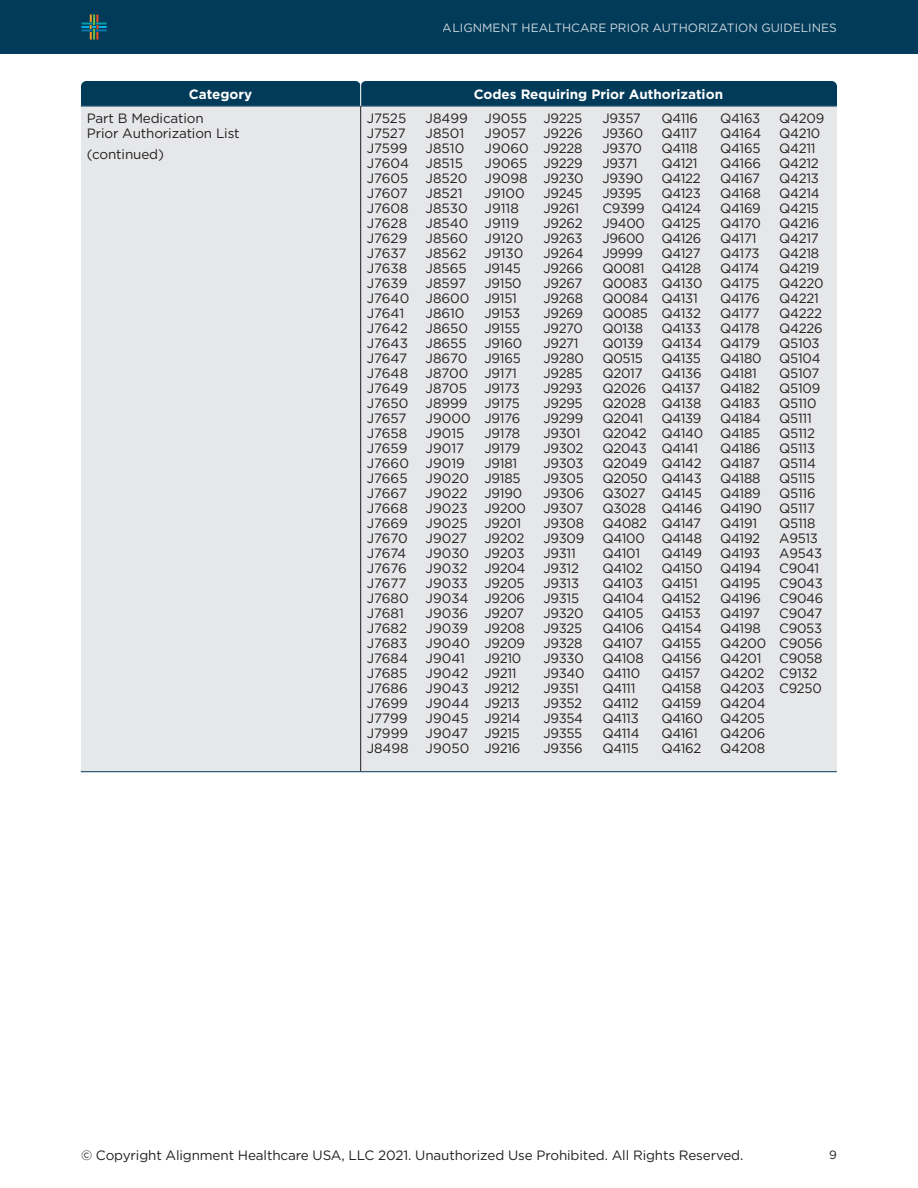
<style>
.page{position:relative;width:918px;height:1188px;background:#fff}
.page>*{position:absolute;margin:0;border:0;box-sizing:border-box;transform-origin:0 0}
.t1{font:13.5px/15px "Gotham HTF";letter-spacing:-.02em;color:#231f20}
.t2{font:13.5px/15px "Gotham HTF";color:#231f20}
.t3{font:700 13.5px "Gotham HTF";color:#fff}
.t4{font:12px "Gotham HTF";color:#fff}
.t5{font:12px "Gotham HTF";color:#222628}
</style>
<div class="page">
<div style="left:0;top:0;width:918px;height:54px;background:#023b5a"></div>
<svg style="left:82px;top:14px;width:25px;height:26px"></svg>
<div style="left:361px;top:106px;width:476px;height:666px;background:#e6e7e9"></div>
<div style="left:81px;top:106px;width:280px;height:666px;background:#e6e7e9"></div>
<hr style="left:81px;top:106px;width:280px;height:1px;background:#023b5a">
<hr style="left:361px;top:106px;width:476px;height:1px;background:#023b5a">
<hr style="left:81px;top:771px;width:280px;height:1px;background:#023b5a">
<hr style="left:361px;top:771px;width:476px;height:1px;background:#023b5a">
<hr style="left:360px;top:106px;width:1px;height:666px;background:#231f20">
<div style="left:81px;top:81px;width:756px;height:25px;background:#023b5a"></div>
<p class="t4" style="left:443px;top:21px;width:396px">ALIGNMENT HEALTHCARE PRIOR AUTHORIZATION GUIDELINES</p>
<p class="t3" style="left:189px;top:87px;width:65px">Category</p>
<p class="t3" style="left:474px;top:87px;width:251px">Codes Requiring Prior Authorization</p>
<p class="t1" style="left:87px;top:111px;width:154px">Part B Medication<br>Prior Authorization List</p>
<p class="t1" style="left:87px;top:146px;width:79px">(continued)</p>
<p class="t2" style="left:367px;top:111px;width:44px">J7525<br>J7527<br>J7599<br>J7604<br>J7605<br>J7607<br>J7608<br>J7628<br>J7629<br>J7637<br>J7638<br>J7639<br>J7640<br>J7641<br>J7642<br>J7643<br>J7647<br>J7648<br>J7649<br>J7650<br>J7657<br>J7658<br>J7659<br>J7660<br>J7665<br>J7667<br>J7668<br>J7669<br>J7670<br>J7674<br>J7676<br>J7677<br>J7680<br>J7681<br>J7682<br>J7683<br>J7684<br>J7685<br>J7686<br>J7699<br>J7799<br>J7999<br>J8498</p>
<p class="t2" style="left:426px;top:111px;width:47px">J8499<br>J8501<br>J8510<br>J8515<br>J8520<br>J8521<br>J8530<br>J8540<br>J8560<br>J8562<br>J8565<br>J8597<br>J8600<br>J8610<br>J8650<br>J8655<br>J8670<br>J8700<br>J8705<br>J8999<br>J9000<br>J9015<br>J9017<br>J9019<br>J9020<br>J9022<br>J9023<br>J9025<br>J9027<br>J9030<br>J9032<br>J9033<br>J9034<br>J9036<br>J9039<br>J9040<br>J9041<br>J9042<br>J9043<br>J9044<br>J9045<br>J9047<br>J9050</p>
<p class="t1" style="left:485px;top:111px;width:46px">J9055<br>J9057<br>J9060<br>J9065<br>J9098<br>J9100<br>J9118<br>J9119<br>J9120<br>J9130<br>J9145<br>J9150<br>J9151<br>J9153<br>J9155<br>J9160<br>J9165<br>J9171<br>J9173<br>J9175<br>J9176<br>J9178<br>J9179<br>J9181<br>J9185<br>J9190<br>J9200<br>J9201<br>J9202<br>J9203<br>J9204<br>J9205<br>J9206<br>J9207<br>J9208<br>J9209<br>J9210<br>J9211<br>J9212<br>J9213<br>J9214<br>J9215<br>J9216</p>
<p class="t1" style="left:543px;top:111px;width:43px">J9225<br>J9226<br>J9228<br>J9229<br>J9230<br>J9245<br>J9261<br>J9262<br>J9263<br>J9264<br>J9266<br>J9267<br>J9268<br>J9269<br>J9270<br>J9271<br>J9280<br>J9285<br>J9293<br>J9295<br>J9299<br>J9301<br>J9302<br>J9303<br>J9305<br>J9306<br>J9307<br>J9308<br>J9309<br>J9311<br>J9312<br>J9313<br>J9315<br>J9320<br>J9325<br>J9328<br>J9330<br>J9340<br>J9351<br>J9352<br>J9354<br>J9355<br>J9356</p>
<p class="t1" style="left:602px;top:111px;width:48px">J9357<br>J9360<br>J9370<br>J9371<br>J9390<br>J9395<br>C9399<br>J9400<br>J9600<br>J9999<br>Q0081<br>Q0083<br>Q0084<br>Q0085<br>Q0138<br>Q0139<br>Q0515<br>Q2017<br>Q2026<br>Q2028<br>Q2041<br>Q2042<br>Q2043<br>Q2049<br>Q2050<br>Q3027<br>Q3028<br>Q4082<br>Q4100<br>Q4101<br>Q4102<br>Q4103<br>Q4104<br>Q4105<br>Q4106<br>Q4107<br>Q4108<br>Q4110<br>Q4111<br>Q4112<br>Q4113<br>Q4114<br>Q4115</p>
<p class="t1" style="left:661px;top:111px;width:43px">Q4116<br>Q4117<br>Q4118<br>Q4121<br>Q4122<br>Q4123<br>Q4124<br>Q4125<br>Q4126<br>Q4127<br>Q4128<br>Q4130<br>Q4131<br>Q4132<br>Q4133<br>Q4134<br>Q4135<br>Q4136<br>Q4137<br>Q4138<br>Q4139<br>Q4140<br>Q4141<br>Q4142<br>Q4143<br>Q4145<br>Q4146<br>Q4147<br>Q4148<br>Q4149<br>Q4150<br>Q4151<br>Q4152<br>Q4153<br>Q4154<br>Q4155<br>Q4156<br>Q4157<br>Q4158<br>Q4159<br>Q4160<br>Q4161<br>Q4162</p>
<p class="t1" style="left:720px;top:111px;width:47px">Q4163<br>Q4164<br>Q4165<br>Q4166<br>Q4167<br>Q4168<br>Q4169<br>Q4170<br>Q4171<br>Q4173<br>Q4174<br>Q4175<br>Q4176<br>Q4177<br>Q4178<br>Q4179<br>Q4180<br>Q4181<br>Q4182<br>Q4183<br>Q4184<br>Q4185<br>Q4186<br>Q4187<br>Q4188<br>Q4189<br>Q4190<br>Q4191<br>Q4192<br>Q4193<br>Q4194<br>Q4195<br>Q4196<br>Q4197<br>Q4198<br>Q4200<br>Q4201<br>Q4202<br>Q4203<br>Q4204<br>Q4205<br>Q4206<br>Q4208</p>
<p class="t1" style="left:779px;top:111px;width:47px">Q4209<br>Q4210<br>Q4211<br>Q4212<br>Q4213<br>Q4214<br>Q4215<br>Q4216<br>Q4217<br>Q4218<br>Q4219<br>Q4220<br>Q4221<br>Q4222<br>Q4226<br>Q5103<br>Q5104<br>Q5107<br>Q5109<br>Q5110<br>Q5111<br>Q5112<br>Q5113<br>Q5114<br>Q5115<br>Q5116<br>Q5117<br>Q5118<br>A9513<br>A9543<br>C9041<br>C9043<br>C9046<br>C9047<br>C9053<br>C9056<br>C9058<br>C9132<br>C9250</p>
<p class="t1" style="left:81px;top:1147px;width:664px">© Copyright Alignment Healthcare USA, LLC 2021. Unauthorized Use Prohibited. All Rights Reserved.</p>
<p class="t5" style="left:829px;top:1148px;width:9px">9</p>
</div>
